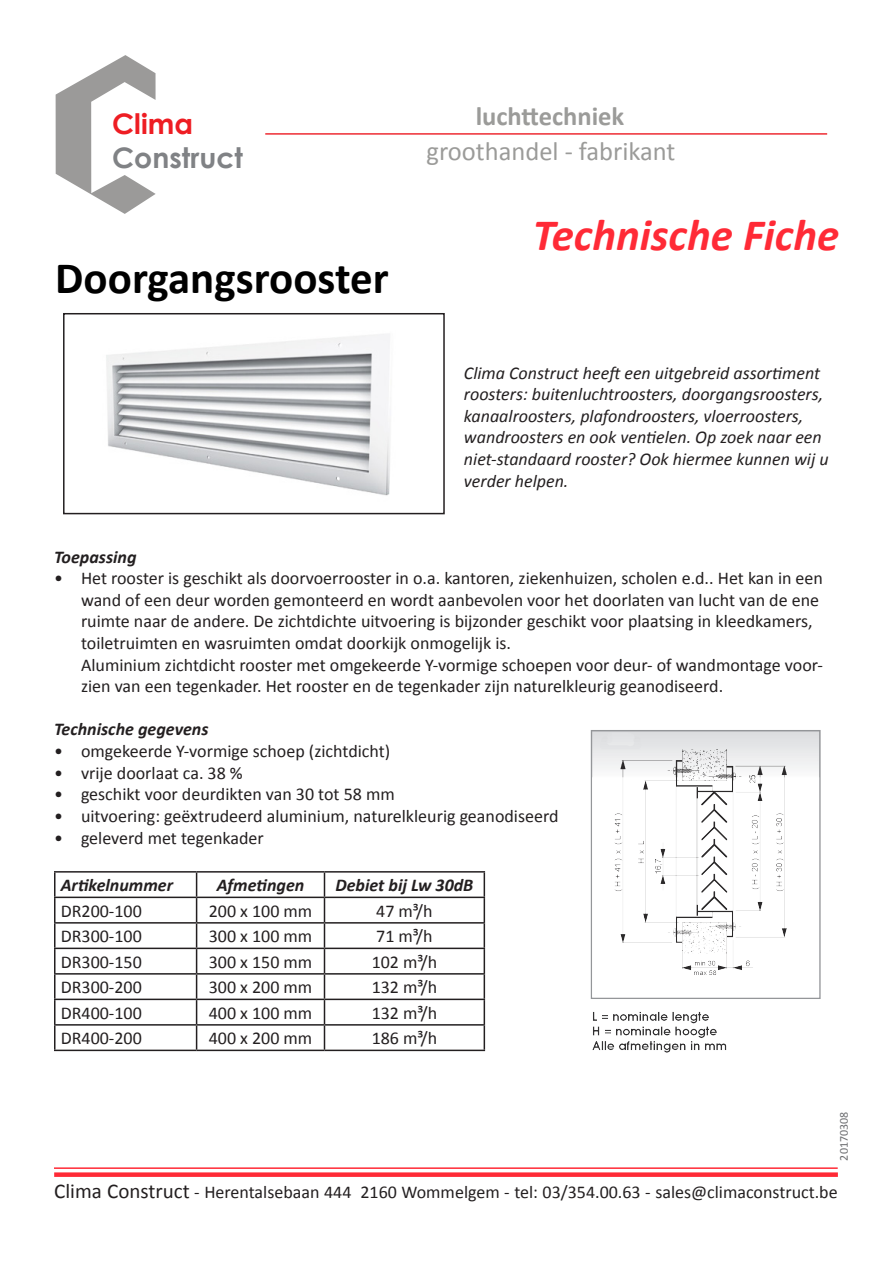
<style>
.page{position:relative;width:893px;height:1263px;background:#fff}
.page>*{position:absolute;margin:0;border:0;box-sizing:border-box;transform-origin:0 0}
.t1{font:700 45px "Calibri";color:#000}
.t2{font:italic 700 45px "Calibri";color:#ff2a36}
.t3{font:700 28.35px "Century Gothic";color:#808285}
.t4{font:700 28.35px "Century Gothic";color:#ee1d23}
.t5{font:26.55px "Calibri";color:#9b9b99}
.t6{font:700 26.55px "Calibri";color:#9b9b99}
.t7{font:18px/21.6px "Calibri";color:#231f20}
.t8{font:italic 18px/21.6px "Calibri";color:#231f20}
.t9{font:italic 700 18px "Calibri";color:#231f20}
.t10{font:12px "Calibri";color:#6c6d70}
.s1{font-size:21px}
</style>
<div class="page">
<svg style="left:56px;top:55px;width:100px;height:159px"></svg>
<hr style="left:265px;top:133px;width:562px;height:2px;background:#ed1c24">
<hr style="left:54px;top:871px;width:143px;height:1px;background:#231f20">
<hr style="left:54px;top:872px;width:2px;height:24px;background:#231f20">
<hr style="left:197px;top:871px;width:127px;height:1px;background:#231f20">
<hr style="left:324px;top:871px;width:161px;height:1px;background:#231f20">
<hr style="left:54px;top:896px;width:143px;height:2px;background:#231f20">
<hr style="left:54px;top:898px;width:2px;height:24px;background:#231f20">
<hr style="left:197px;top:896px;width:127px;height:2px;background:#231f20">
<hr style="left:324px;top:896px;width:161px;height:2px;background:#231f20">
<hr style="left:54px;top:922px;width:143px;height:1px;background:#231f20">
<hr style="left:54px;top:923px;width:2px;height:24px;background:#231f20">
<hr style="left:197px;top:922px;width:127px;height:1px;background:#231f20">
<hr style="left:324px;top:922px;width:161px;height:1px;background:#231f20">
<hr style="left:54px;top:947px;width:143px;height:2px;background:#231f20">
<hr style="left:54px;top:949px;width:2px;height:24px;background:#231f20">
<hr style="left:197px;top:947px;width:127px;height:2px;background:#231f20">
<hr style="left:324px;top:947px;width:161px;height:2px;background:#231f20">
<hr style="left:54px;top:973px;width:143px;height:1px;background:#231f20">
<hr style="left:54px;top:974px;width:2px;height:24px;background:#231f20">
<hr style="left:197px;top:973px;width:127px;height:1px;background:#231f20">
<hr style="left:324px;top:973px;width:161px;height:1px;background:#231f20">
<hr style="left:54px;top:998px;width:143px;height:2px;background:#231f20">
<hr style="left:54px;top:1000px;width:2px;height:24px;background:#231f20">
<hr style="left:197px;top:998px;width:127px;height:2px;background:#231f20">
<hr style="left:324px;top:998px;width:161px;height:2px;background:#231f20">
<hr style="left:54px;top:1024px;width:143px;height:1px;background:#231f20">
<hr style="left:54px;top:1025px;width:2px;height:24px;background:#231f20">
<hr style="left:197px;top:1024px;width:127px;height:1px;background:#231f20">
<svg style="left:196px;top:872px;width:1px;height:177px"></svg>
<hr style="left:324px;top:1024px;width:161px;height:1px;background:#231f20">
<svg style="left:324px;top:872px;width:1px;height:177px"></svg>
<svg style="left:484px;top:872px;width:1px;height:177px"></svg>
<hr style="left:54px;top:1049px;width:143px;height:2px;background:#231f20">
<hr style="left:197px;top:1049px;width:127px;height:2px;background:#231f20">
<hr style="left:324px;top:1049px;width:161px;height:2px;background:#231f20">
<img style="left:590px;top:730px;width:231px;height:323px">
<hr style="left:54px;top:1167px;width:784px;height:2px;background:#ff2a36">
<div style="left:54px;top:1172px;width:784px;height:5px;background:#ff2a36"></div>
<img style="left:106px;top:334px;width:284px;height:162px">
<div style="left:63px;top:313px;width:382px;height:201px;border:2px solid #231f20"></div>
<h2 class="t4" style="left:112px;top:102px;width:82px">Clima</h2>
<h2 class="t3" style="left:112px;top:136px;width:132px">Construct</h2>
<p class="t1" style="left:55px;top:246px;width:335px">Doorgangsrooster</p>
<h3 class="t6" style="left:476px;top:97px;width:150px">luchttechniek</h3>
<h3 class="t5" style="left:427px;top:133px;width:250px">groothandel - fabrikant</h3>
<p class="t2" style="left:533px;top:203px;width:308px">Technische Fiche</p>
<p class="t8" style="left:464px;top:361px;width:366px">Clima Construct heeft een uitgebreid assortiment roosters: buitenluchtroosters, doorgangsroosters, kanaalroosters, plafondroosters, vloerroosters, wandroosters en ook ventielen. Op zoek naar een niet-standaard rooster? Ook hiermee kunnen wij u verder helpen.</p>
<p class="t9" style="left:54px;top:544px;width:84px">Toepassing</p>
<p class="t7" style="left:81px;top:567px;width:744px;text-indent:-27px">• Het rooster is geschikt als doorvoerrooster in o.a. kantoren, ziekenhuizen, scholen e.d.. Het kan in een wand of een deur worden gemonteerd en wordt aanbevolen voor het doorlaten van lucht van de ene ruimte naar de andere. De zichtdichte uitvoering is bijzonder geschikt voor plaatsing in kleedkamers, toiletruimten en wasruimten omdat doorkijk onmogelijk is.<br>Aluminium zichtdicht rooster met omgekeerde Y-vormige schoepen voor deur- of wandmontage voor&shy;zien van een tegenkader. Het rooster en de tegenkader zijn naturelkleurig geanodiseerd.</p>
<p class="t9" style="left:54px;top:717px;width:156px">Technische gegevens</p>
<p class="t7" style="left:54px;top:740px;width:338px">• omgekeerde Y-vormige schoep (zichtdicht)</p>
<p class="t7" style="left:54px;top:761px;width:190px">• vrije doorlaat ca. 38 %</p>
<p class="t7" style="left:54px;top:783px;width:342px">• geschikt voor deurdikten van 30 tot 58 mm</p>
<p class="t7" style="left:54px;top:805px;width:506px">• uitvoering: geëxtrudeerd aluminium, naturelkleurig geanodiseerd</p>
<p class="t7" style="left:54px;top:826px;width:211px">• geleverd met tegenkader</p>
<p class="t9" style="left:61px;top:873px;width:114px">Artikelnummer</p>
<p class="t9" style="left:217px;top:873px;width:89px">Afmetingen</p>
<p class="t9" style="left:335px;top:873px;width:139px">Debiet bij Lw 30dB</p>
<p class="t7" style="left:61px;top:899px;width:83px">DR200-100</p>
<p class="t7" style="left:209px;top:899px;width:105px">200 x 100 mm</p>
<p class="t7" style="left:376px;top:899px;width:58px">47 m³/h</p>
<p class="t7" style="left:61px;top:925px;width:83px">DR300-100</p>
<p class="t7" style="left:209px;top:925px;width:105px">300 x 100 mm</p>
<p class="t7" style="left:376px;top:925px;width:58px">71 m³/h</p>
<p class="t7" style="left:61px;top:950px;width:83px">DR300-150</p>
<p class="t7" style="left:209px;top:950px;width:105px">300 x 150 mm</p>
<p class="t7" style="left:372px;top:950px;width:67px">102 m³/h</p>
<p class="t7" style="left:61px;top:976px;width:83px">DR300-200</p>
<p class="t7" style="left:209px;top:976px;width:105px">300 x 200 mm</p>
<p class="t7" style="left:372px;top:976px;width:67px">132 m³/h</p>
<p class="t7" style="left:61px;top:1001px;width:83px">DR400-100</p>
<p class="t7" style="left:209px;top:1001px;width:105px">400 x 100 mm</p>
<p class="t7" style="left:372px;top:1001px;width:67px">132 m³/h</p>
<p class="t7" style="left:61px;top:1027px;width:83px">DR400-200</p>
<p class="t7" style="left:209px;top:1027px;width:105px">400 x 200 mm</p>
<p class="t7" style="left:372px;top:1027px;width:67px">186 m³/h</p>
<p class="t10" style="left:836px;top:1160px;width:50px;rotate:-90deg">20170308</p>
<p class="t7" style="left:54px;top:1181px;width:785px"><span class="s1">Clima Construct</span> - Herentalsebaan 444 2160 Wommelgem - tel: 03/354.00.63 - sales@climaconstruct.be</p>
</div>
